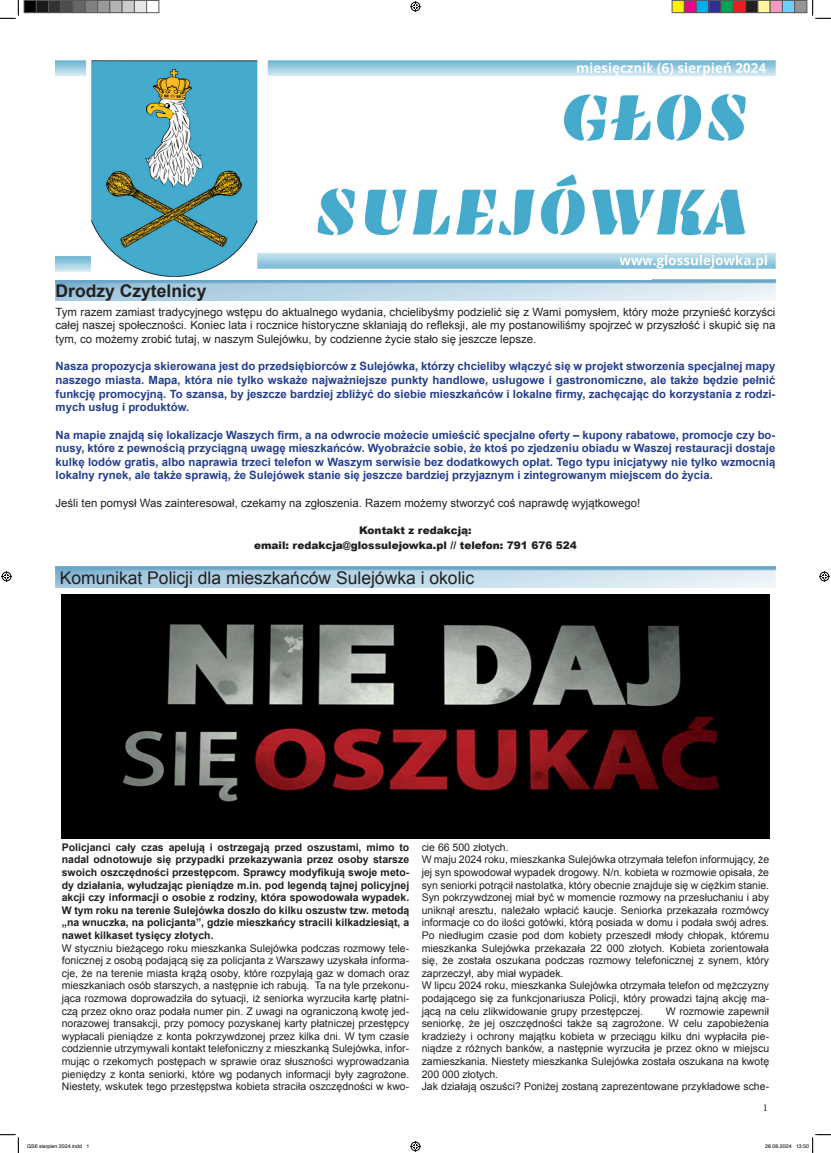
<style>
.page{position:relative;width:831px;height:1153px;background:#fff}
.page>*{position:absolute;margin:0;border:0;box-sizing:border-box;transform-origin:0 0}
.t1{font:17.5px "Arial";color:#231f20}
.t2{font:700 17.5px "Arial";color:#231f20}
.t3{font:700 11.38px/13.7px "Arial";color:#253f8e;text-align:justify}
.t4{font:11.38px/13.7px "Arial";color:#231f20;text-align:justify}
.t5{font:10.5px/12.6px "Arial";color:#231f20}
.t6{font:700 10.5px/12.6px "Arial";color:#231f20;text-align:justify}
.t7{font:900 10.5px/14.7px "Arial";color:#231f20;text-align:center}
.t8{font:10.5px "Minion Pro";color:#231f20}
.t9{font:5.25px "Helvetica";color:#000}
</style>
<div class="page">
<img style="left:56px;top:60px;width:719px;height:240px">
<img style="left:56px;top:567px;width:719px;height:21px">
<img style="left:56px;top:279px;width:719px;height:1px">
<img style="left:62px;top:595px;width:707px;height:243px">
<svg style="left:0;top:0;width:19px;height:19px"></svg>
<svg style="left:0;top:1134px;width:19px;height:19px"></svg>
<svg style="left:812px;top:0;width:18px;height:19px"></svg>
<svg style="left:410px;top:1px;width:10px;height:11px"></svg>
<svg style="left:410px;top:1141px;width:10px;height:11px"></svg>
<svg style="left:1px;top:571px;width:11px;height:11px"></svg>
<svg style="left:819px;top:571px;width:10px;height:11px"></svg>
<div style="left:24px;top:0;width:12px;height:13px;background:#000"></div>
<div style="left:24px;top:0;width:13px;height:13px;border:1px solid #595959"></div>
<div style="left:36px;top:0;width:13px;height:13px;background:#1a1a1a"></div>
<div style="left:36px;top:0;width:13px;height:13px;border:1px solid #595959"></div>
<div style="left:49px;top:0;width:12px;height:13px;background:#333"></div>
<div style="left:48px;top:0;width:13px;height:13px;border:1px solid #595959"></div>
<div style="left:61px;top:0;width:12px;height:13px;background:#4d4d4d"></div>
<div style="left:60px;top:0;width:14px;height:13px;border:1px solid #595959"></div>
<div style="left:73px;top:0;width:12px;height:13px;background:#666"></div>
<div style="left:73px;top:0;width:13px;height:13px;border:1px solid #595959"></div>
<div style="left:85px;top:0;width:13px;height:13px;background:#808080"></div>
<div style="left:85px;top:0;width:13px;height:13px;border:1px solid #595959"></div>
<div style="left:98px;top:0;width:12px;height:13px;background:#999"></div>
<div style="left:97px;top:0;width:13px;height:13px;border:1px solid #595959"></div>
<div style="left:110px;top:0;width:12px;height:13px;background:#b3b3b3"></div>
<div style="left:109px;top:0;width:13px;height:13px;border:1px solid #595959"></div>
<div style="left:122px;top:0;width:12px;height:13px;background:#ccc"></div>
<div style="left:122px;top:0;width:13px;height:13px;border:1px solid #595959"></div>
<div style="left:134px;top:0;width:13px;height:13px;background:#e6e6e6"></div>
<div style="left:134px;top:0;width:13px;height:13px;border:1px solid #595959"></div>
<div style="left:146px;top:0;width:13px;height:13px;border:1px solid #595959"></div>
<div style="left:672px;top:0;width:12px;height:13px;background:#fff101"></div>
<div style="left:671px;top:0;width:13px;height:13px;border:1px solid #595959"></div>
<div style="left:684px;top:0;width:12px;height:13px;background:#ed028c"></div>
<div style="left:683px;top:0;width:14px;height:13px;border:1px solid #595959"></div>
<div style="left:696px;top:0;width:12px;height:13px;background:#00aeef"></div>
<div style="left:696px;top:0;width:13px;height:13px;border:1px solid #595959"></div>
<div style="left:708px;top:0;width:13px;height:13px;background:#2e3092"></div>
<div style="left:708px;top:0;width:13px;height:13px;border:1px solid #595959"></div>
<div style="left:721px;top:0;width:12px;height:13px;background:#00a54f"></div>
<div style="left:720px;top:0;width:13px;height:13px;border:1px solid #595959"></div>
<div style="left:733px;top:0;width:12px;height:13px;background:#ee1d23"></div>
<div style="left:732px;top:0;width:14px;height:13px;border:1px solid #595959"></div>
<div style="left:745px;top:0;width:12px;height:13px;background:#231f20"></div>
<div style="left:745px;top:0;width:13px;height:13px;border:1px solid #595959"></div>
<div style="left:757px;top:0;width:13px;height:13px;background:#fff79a"></div>
<div style="left:757px;top:0;width:13px;height:13px;border:1px solid #595959"></div>
<div style="left:770px;top:0;width:12px;height:13px;background:#f499c2"></div>
<div style="left:769px;top:0;width:13px;height:13px;border:1px solid #595959"></div>
<div style="left:782px;top:0;width:12px;height:13px;background:#6bcff6"></div>
<div style="left:781px;top:0;width:14px;height:13px;border:1px solid #595959"></div>
<div style="left:794px;top:0;width:12px;height:13px;background:#939598"></div>
<div style="left:794px;top:0;width:13px;height:13px;border:1px solid #595959"></div>
<svg style="left:812px;top:1134px;width:18px;height:19px"></svg>
<h1 class="t2" style="left:56px;top:279px;width:152px">Drodzy Czytelnicy</h1>
<p class="t4" style="left:56px;top:305px;width:721px">Tym razem zamiast tradycyjnego wstępu do aktualnego wydania, chcielibyśmy podzielić się z Wami pomysłem, który może przynieść korzyści całej naszej społeczności. Koniec lata i rocznice historyczne skłaniają do refleksji, ale my postanowiliśmy spojrzeć w przyszłość i skupić się na tym, co możemy zrobić tutaj, w naszym Sulejówku, by codzienne życie stało się jeszcze lepsze.</p>
<p class="t3" style="left:56px;top:360px;width:721px">Nasza propozycja skierowana jest do przedsiębiorców z Sulejówka, którzy chcieliby włączyć się w projekt stworzenia specjalnej mapy naszego miasta. Mapa, która nie tylko wskaże najważniejsze punkty handlowe, usługowe i gastronomiczne, ale także będzie pełnić funkcję promocyjną. To szansa, by jeszcze bardziej zbliżyć do siebie mieszkańców i lokalne firmy, zachęcając do korzystania z rodzi&shy;mych usług i produktów.</p>
<p class="t3" style="left:56px;top:428px;width:721px">Na mapie znajdą się lokalizacje Waszych firm, a na odwrocie możecie umieścić specjalne oferty – kupony rabatowe, promocje czy bo&shy;nusy, które z pewnością przyciągną uwagę mieszkańców. Wyobraźcie sobie, że ktoś po zjedzeniu obiadu w Waszej restauracji dostaje kulkę lodów gratis, albo naprawia trzeci telefon w Waszym serwisie bez dodatkowych opłat. Tego typu inicjatywy nie tylko wzmocnią lokalny rynek, ale także sprawią, że Sulejówek stanie się jeszcze bardziej przyjaznym i zintegrowanym miejscem do życia.</p>
<p class="t4" style="left:56px;top:496px;width:586px">Jeśli ten pomysł Was zainteresował, czekamy na zgłoszenia. Razem możemy stworzyć coś naprawdę wyjątkowego!</p>
<p class="t7" style="left:254px;top:523px;width:324px">Kontakt z redakcją:<br>email: redakcja@glossulejowka.pl // telefon: 791 676 524</p>
<h1 class="t1" style="left:60px;top:567px;width:416px">Komunikat Policji dla mieszkańców Sulejówka i okolic</h1>
<p class="t6" style="left:62px;top:841px;width:349px">Policjanci cały czas apelują i ostrzegają przed oszustami, mimo to nadal odnotowuje się przypadki przekazywania przez osoby starsze swoich oszczędności przestępcom. Sprawcy modyfikują swoje meto&shy;dy działania, wyłudzając pieniądze m.in. pod legendą tajnej policyjnej akcji czy informacji o osobie z rodziny, która spowodowała wypadek.<br>W tym roku na terenie Sulejówka doszło do kilku oszustw tzw. metodą „na wnuczka, na policjanta”, gdzie mieszkańcy stracili kilkadziesiąt, a nawet kilkaset tysięcy złotych.</p>
<p class="t5" style="left:62px;top:942px;width:349px;text-align:justify">W styczniu bieżącego roku mieszkanka Sulejówka podczas rozmowy tele&shy;fonicznej z osobą podającą się za policjanta z Warszawy uzyskała informa&shy;cje, że na terenie miasta krążą osoby, które rozpylają gaz w domach oraz mieszkaniach osób starszych, a następnie ich rabują. Ta na tyle przekonu&shy;jąca rozmowa doprowadziła do sytuacji, iż seniorka wyrzuciła kartę płatni&shy;czą przez okno oraz podała numer pin. Z uwagi na ograniczoną kwotę jed&shy;norazowej transakcji, przy pomocy pozyskanej karty płatniczej przestępcy wypłacali pieniądze z konta pokrzywdzonej przez kilka dni. W tym czasie codziennie utrzymywali kontakt telefoniczny z mieszkanką Sulejówka, infor&shy;mując o rzekomych postępach w sprawie oraz słuszności wyprowadzania pieniędzy z konta seniorki, które wg podanych informacji były zagrożone.<br>Niestety, wskutek tego przestępstwa kobieta straciła oszczędności w kwo-</p>
<p class="t5" style="left:421px;top:841px;width:349px">cie 66 500 złotych.<br>W maju 2024 roku, mieszkanka Sulejówka otrzymała telefon informujący, że jej syn spowodował wypadek drogowy. N/n. kobieta w rozmowie opisała, że syn seniorki potrącił nastolatka, który obecnie znajduje się w ciężkim stanie.<br>Syn pokrzywdzonej miał być w momencie rozmowy na przesłuchaniu i aby uniknął aresztu, należało wpłacić kaucje. Seniorka przekazała rozmówcy informacje co do ilości gotówki, którą posiada w domu i podała swój adres.<br>Po niedługim czasie pod dom kobiety przeszedł młody chłopak, któremu mieszkanka Sulejówka przekazała 22 000 złotych. Kobieta zorientowała się, że została oszukana podczas rozmowy telefonicznej z synem, który zaprzeczył, aby miał wypadek.<br>W lipcu 2024 roku, mieszkanka Sulejówka otrzymała telefon od mężczyzny podającego się za funkcjonariusza Policji, który prowadzi tajną akcję ma&shy;jącą na celu zlikwidowanie grupy przestępczej.</p>
<p class="t5" style="left:421px;top:1005px;width:349px;text-indent:244px">W rozmowie zapewnił seniorkę, że jej oszczędności także są zagrożone. W celu zapobieżenia kradzieży i ochrony majątku kobieta w przeciągu kilku dni wypłaciła pie&shy;niądze z różnych banków, a następnie wyrzuciła je przez okno w miejscu zamieszkania. Niestety mieszkanka Sulejówka została oszukana na kwotę 200 000 złotych.<br>Jak działają oszuści? Poniżej zostaną zaprezentowane przykładowe sche-</p>
<p class="t8" style="left:762px;top:1101px;width:7px">1</p>
<p class="t9" style="left:27px;top:1142px;width:64px">GS6 sierpien 2024.indd 1</p>
<p class="t9" style="left:765px;top:1142px;width:45px">28.08.2024 13:50</p>
</div>
